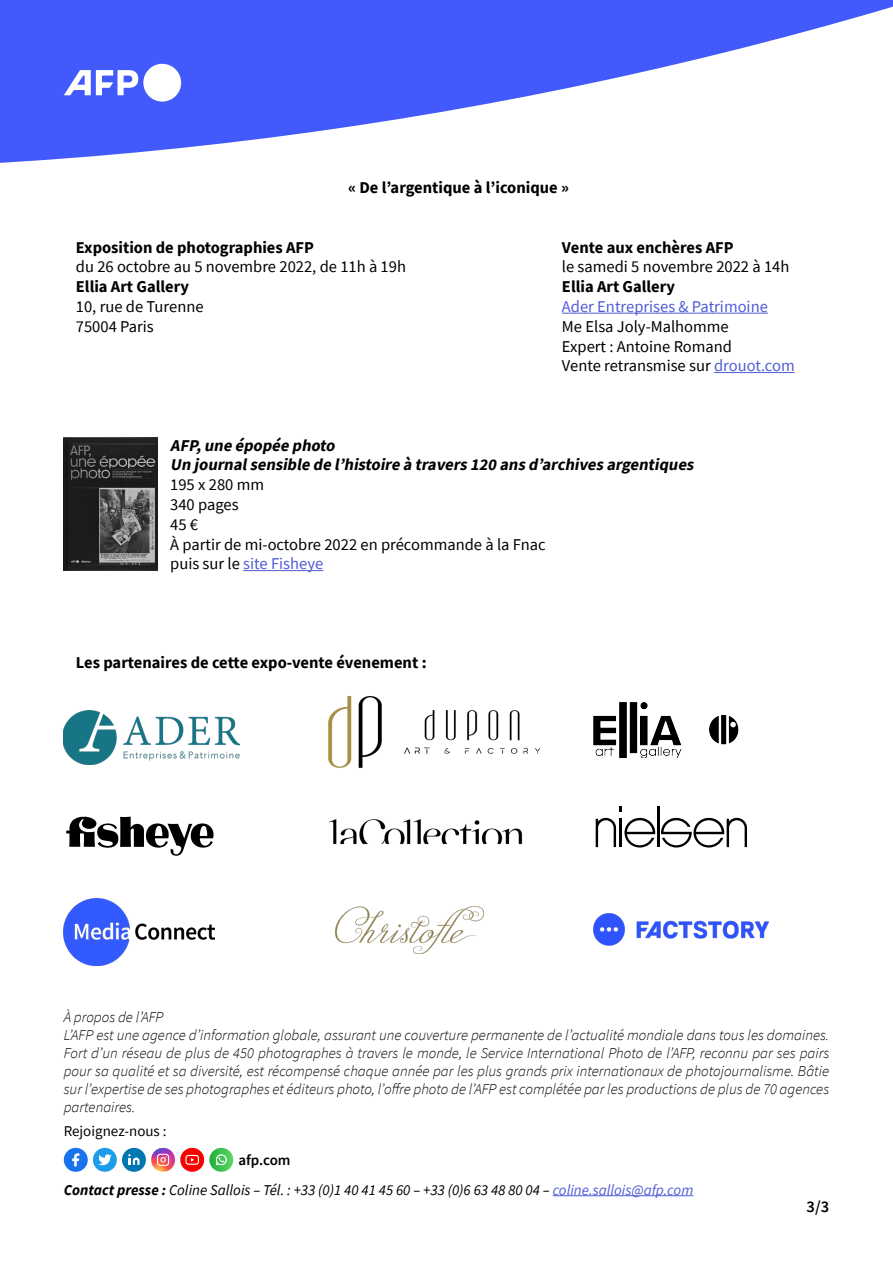
<style>
.page{position:relative;width:893px;height:1263px;background:#fff}
.page>*{position:absolute;margin:0;border:0;box-sizing:border-box;transform-origin:0 0}
.Corps{font:16.5px "Source Sans Pro";color:#000}
.Corps-2{font:700 16.5px "Source Sans Pro";color:#000}
.Corps-3{font:italic 700 16.5px "Source Sans Pro";color:#000}
.Corps-4{font:16.5px "Source Sans Pro";color:#4f5cd6}
.Chapeau{font:600 16.5px "Source Sans Pro";color:#000}
.t1{font:italic 300 15px/18px "Source Sans Pro";color:#000;text-align:justify}
.Footer_Bis{font:italic 15px "Source Sans Pro";color:#000}
.Footer_Bis-2{font:15px "Source Sans Pro";color:#000}
.t2{font:600 15px "Source Sans Pro";color:#000}
.s1{color:#4f5cd6}
.s2{color:#000}
.s3{font-weight:700}
</style>
<div class="page">
<svg style="left:0;top:0;width:893px;height:163px;fill:#425afb"></svg>
<hr style="left:562px;top:313px;width:206px;height:1px;background:#4f5cd6">
<hr style="left:714px;top:372px;width:81px;height:1px;background:#4f5cd6">
<hr style="left:243px;top:570px;width:80px;height:1px;background:#4f5cd6">
<svg style="left:64px;top:64px;width:117px;height:38px"></svg>
<hr style="left:553px;top:1195px;width:140px;height:1px;background:#4f5cd6">
<div style="left:64px;top:1148px;width:24px;height:24px;background:#1873ec;border-radius:50%"></div>
<svg style="left:72px;top:1153px;width:7px;height:13px"></svg>
<svg style="left:151px;top:1148px;width:24px;height:24px"></svg>
<div style="left:122px;top:1148px;width:24px;height:24px;background:#0077b1;border-radius:50%"></div>
<svg style="left:128px;top:1154px;width:12px;height:11px"></svg>
<div style="left:93px;top:1148px;width:24px;height:24px;background:#1c9ceb;border-radius:50%"></div>
<svg style="left:98px;top:1154px;width:14px;height:12px"></svg>
<svg style="left:209px;top:1148px;width:24px;height:24px"></svg>
<svg style="left:215px;top:1154px;width:12px;height:11px"></svg>
<div style="left:180px;top:1148px;width:24px;height:24px;background:#f70000;border-radius:50%"></div>
<svg style="left:185px;top:1155px;width:14px;height:10px"></svg>
<img style="left:593px;top:702px;width:146px;height:56px">
<svg style="left:66px;top:816px;width:148px;height:40px"></svg>
<hr style="left:619px;top:819px;width:3px;height:28px;background:#000">
<svg style="left:619px;top:806px;width:3px;height:5px"></svg>
<hr style="left:657px;top:806px;width:2px;height:41px;background:#000">
<svg style="left:596px;top:818px;width:20px;height:29px"></svg>
<svg style="left:624px;top:818px;width:31px;height:29px"></svg>
<svg style="left:661px;top:818px;width:86px;height:29px"></svg>
<img style="left:328px;top:695px;width:213px;height:73px">
<img style="left:329px;top:819px;width:194px;height:26px">
<img style="left:64px;top:710px;width:175px;height:54px">
<img style="left:64px;top:898px;width:151px;height:67px">
<img style="left:593px;top:913px;width:177px;height:33px">
<img style="left:64px;top:438px;width:93px;height:133px">
<img style="left:335px;top:906px;width:148px;height:47px">
<p class="Corps-2" style="left:348px;top:176px;width:222px">« De l’argentique à l’iconique »</p>
<p class="Corps-2" style="left:76px;top:236px;width:240px">Exposition de photographies AFP</p>
<p class="Corps-2" style="left:562px;top:236px;width:173px">Vente aux enchères AFP</p>
<p class="Corps" style="left:76px;top:256px;width:332px">du 26 octobre au 5 novembre 2022, de 11h à 19h</p>
<p class="Corps" style="left:562px;top:256px;width:229px">le samedi 5 novembre 2022 à 14h</p>
<p class="Corps-2" style="left:76px;top:275px;width:115px">Ellia Art Gallery</p>
<p class="Corps-2" style="left:562px;top:275px;width:115px">Ellia Art Gallery</p>
<p class="Corps" style="left:76px;top:296px;width:129px">10, rue de Turenne</p>
<p class="Corps-4" style="left:562px;top:296px;width:207px">Ader Entreprises &amp; Patrimoine</p>
<p class="Corps" style="left:76px;top:316px;width:79px">75004 Paris</p>
<p class="Corps" style="left:562px;top:316px;width:168px">Me Elsa Joly-Malhomme</p>
<p class="Corps" style="left:562px;top:336px;width:172px">Expert : Antoine Romand</p>
<p class="Corps" style="left:562px;top:355px;width:234px">Vente retransmise sur <span class="s1">drouot.com</span></p>
<p class="Corps-3" style="left:170px;top:434px;width:170px">AFP,une épopée photo</p>
<p class="Corps-3" style="left:170px;top:454px;width:529px">Un journalsensible de l’histoire à travers 120 ans d’archives argentiques</p>
<p class="Corps" style="left:170px;top:474px;width:95px">195 x 280 mm</p>
<p class="Corps" style="left:170px;top:494px;width:70px">340 pages</p>
<p class="Corps" style="left:170px;top:514px;width:29px">45 €</p>
<p class="Corps" style="left:170px;top:534px;width:377px">À partir de mi-octobre 2022 en précommande à la Fnac</p>
<p class="Corps-4" style="left:170px;top:553px;width:155px"><span class="s2">puis sur le</span> site Fisheye</p>
<p class="Corps-2" style="left:76px;top:652px;width:352px">Les partenaires de cette expo-vente évenement :</p>
<p class="t1" style="left:64px;top:1008px;width:101px">À propos de l’AFP</p>
<p class="t1" style="left:64px;top:1026px;width:767px">L’AFP est une agence d’information globale, assurant une couverture permanente de l’actualité mondiale dans tous les domaines.<br>Fort d’un réseau de plus de 450 photographes à travers le monde, le Service International Photo de l’AFP, reconnu par ses pairs pour sa qualité et sa diversité, est récompensé chaque année par les plus grands prix internationaux de photojournalisme. Bâtie sur l’expertise de ses photographes et éditeurs photo, l’offre photo de l’AFP est complétée par les productions de plus de 70 agences partenaires.</p>
<p class="Footer_Bis-2" style="left:64px;top:1121px;width:104px">Rejoignez-nous :</p>
<p class="t2" style="left:238px;top:1150px;width:54px">afp.com</p>
<p class="Footer_Bis" style="left:64px;top:1180px;width:631px"><span class="s3">Contact presse :</span> Coline Sallois – Tél. : +33 (0)1 40 41 45 60 – +33 (0)6 63 48 80 04 – <span class="s1">coline.sallois@afp.com</span></p>
<p class="Chapeau" style="left:807px;top:1195px;width:24px">3/3</p>
</div>
